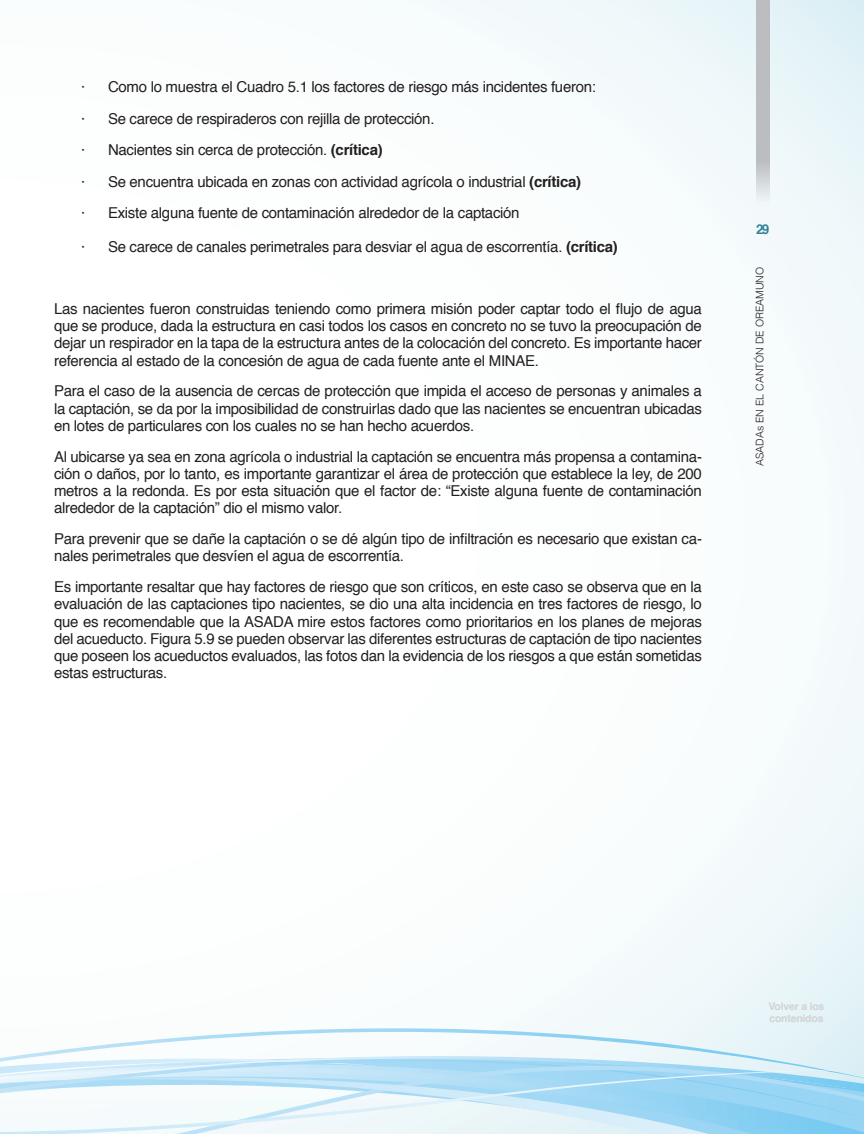
<style>
.page{position:relative;width:864px;height:1134px;background:#fff}
.page>*{position:absolute;margin:0;border:0;box-sizing:border-box;transform-origin:0 0}
.t1{font:15px/17.2px "Helvetica";letter-spacing:-.02em;color:#231f20;text-align:justify}
.t2{font:700 13.5px "Helvetica";color:#31849b}
.t3{font:300 10.5px "Helvetica";color:#231f20}
.t4{font:700 10.5px/12px "Helvetica";letter-spacing:-.02em;color:#d1d2d4}
.s1{font-weight:700}
</style>
<div class="page">
<svg style="left:38px;top:1028px;width:826px;height:25px"></svg>
<svg style="left:0;top:1053px;width:864px;height:81px"></svg>
<svg style="left:756px;top:0;width:14px;height:206px;background:#c2c3c6"></svg>
<p class="t1" style="left:81px;top:79px;width:517px">· Como lo muestra el Cuadro 5.1 los factores de riesgo más incidentes fueron:</p>
<p class="t1" style="left:81px;top:110px;width:355px">· Se carece de respiraderos con rejilla de protección.</p>
<p class="t1" style="left:81px;top:142px;width:303px">· Nacientes sin cerca de protección. <span class="s1">(crítica)</span></p>
<p class="t1" style="left:81px;top:173px;width:502px">· Se encuentra ubicada en zonas con actividad agrícola o industrial <span class="s1">(crítica)</span></p>
<p class="t1" style="left:81px;top:205px;width:440px">· Existe alguna fuente de contaminación alrededor de la captación</p>
<p class="t1" style="left:81px;top:239px;width:538px">· Se carece de canales perimetrales para desviar el agua de escorrentía. <span class="s1">(crítica)</span></p>
<p class="t1" style="left:54px;top:301px;width:649px">Las nacientes fueron construidas teniendo como primera misión poder captar todo el flujo de agua que se produce, dada la estructura en casi todos los casos en concreto no se tuvo la preocupación de dejar un respirador en la tapa de la estructura antes de la colocación del concreto. Es importante hacer referencia al estado de la concesión de agua de cada fuente ante el MINAE.</p>
<p class="t1" style="left:54px;top:383px;width:649px">Para el caso de la ausencia de cercas de protección que impida el acceso de personas y animales a la captación, se da por la imposibilidad de construirlas dado que las nacientes se encuentran ubicadas en lotes de particulares con los cuales no se han hecho acuerdos.</p>
<p class="t1" style="left:54px;top:448px;width:649px">Al ubicarse ya sea en zona agrícola o industrial la captación se encuentra más propensa a contamina&shy;ción o daños, por lo tanto, es importante garantizar el área de protección que establece la ley, de 200 metros a la redonda. Es por esta situación que el factor de: “Existe alguna fuente de contaminación alrededor de la captación” dio el mismo valor.</p>
<p class="t1" style="left:54px;top:531px;width:649px">Para prevenir que se dañe la captación o se dé algún tipo de infiltración es necesario que existan ca&shy;nales perimetrales que desvíen el agua de escorrentía.</p>
<p class="t1" style="left:54px;top:579px;width:649px">Es importante resaltar que hay factores de riesgo que son críticos, en este caso se observa que en la evaluación de las captaciones tipo nacientes, se dio una alta incidencia en tres factores de riesgo, lo que es recomendable que la ASADA mire estos factores como prioritarios en los planes de mejoras del acueducto. Figura 5.9 se pueden observar las diferentes estructuras de captación de tipo nacientes que poseen los acueductos evaluados, las fotos dan la evidencia de los riesgos a que están sometidas estas estructuras.</p>
<p class="t2" style="left:756px;top:219px;width:15px">29</p>
<p class="t3" style="left:751px;top:466px;width:201px;rotate:-90deg">ASADAs EN EL CANTÓN DE OREAMUNO</p>
<p class="t4" style="left:769px;top:1001px;width:57px">Volver a los contenidos</p>
</div>
